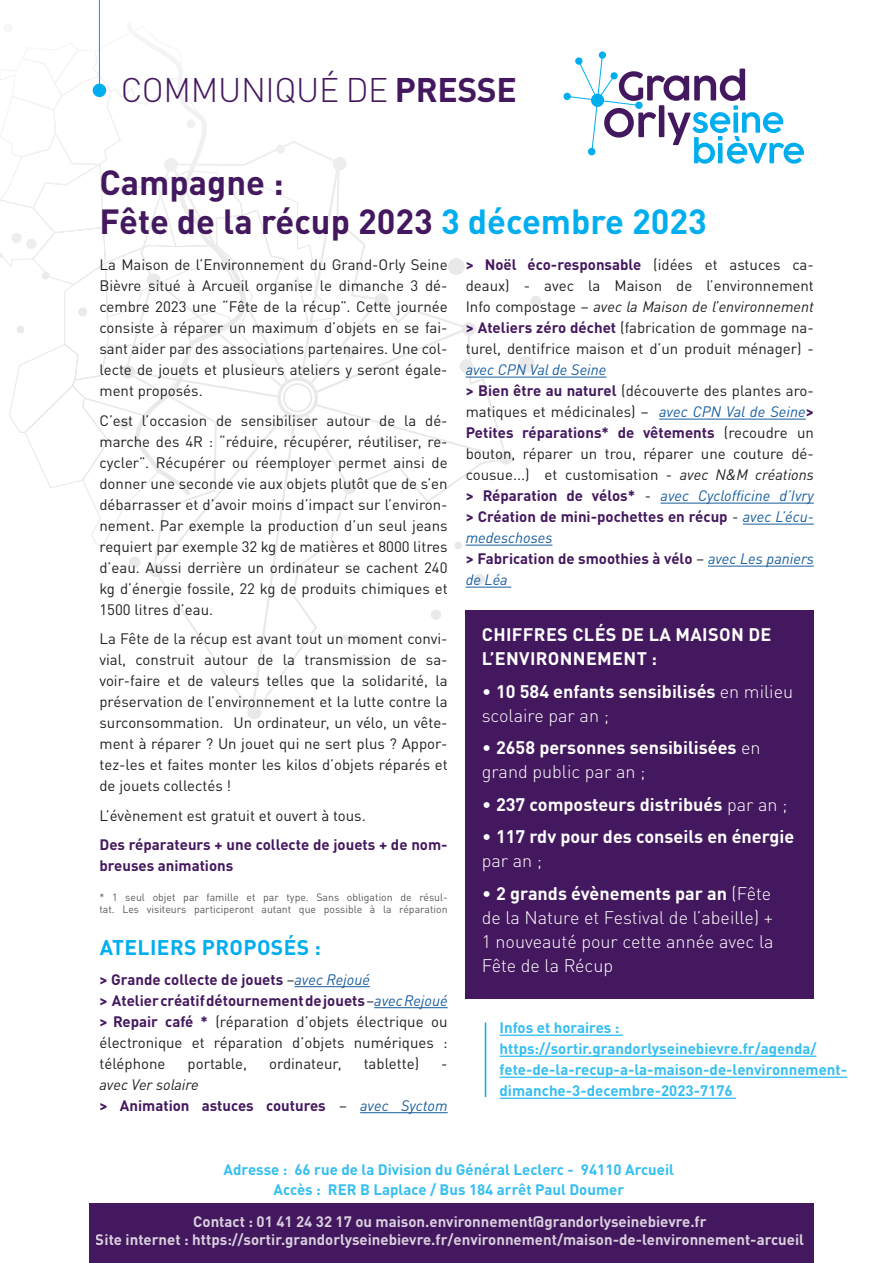
<style>
.page{position:relative;width:893px;height:1263px;background:#fff}
.page>*{position:absolute;margin:0;border:0;box-sizing:border-box;transform-origin:0 0}
.t1{font:700 34.5px "DIN Pro";color:#44185e}
.t2{font:300 33.75px "DIN Pro";letter-spacing:-.01em;color:#44185e}
.t3{font:700 21px "DIN Pro";letter-spacing:.02em;color:#00aeef}
.t4{font:700 18px/24px "DIN Pro";color:#fff}
.t5{font:300 18px/24px "DIN Pro";color:#fff}
.t6{font:700 18px/24px "DIN Pro";letter-spacing:.02em;color:#fff}
.t7{font:15px/21px "DIN Pro";color:#231f20;text-align:justify}
.t8{font:700 15px/21px "DIN Pro";color:#00aeef;text-align:center}
.t9{font:700 15px/21px "DIN Pro";color:#44185e}
.t10{font:700 15px/17.5px "DIN Pro";color:#fff;text-align:center}
.t11{font:italic 15px "DIN Pro";color:#231f20}
.t12{font:10.5px/12px "DIN Pro";color:#57585a}
.s1{font-weight:700}
.s2{color:#00aeef}
.s3{font-weight:400;color:#231f20}
.s4{font-weight:400;font-style:italic;color:#175d9e}
.s5{font-weight:700;color:#44185e}
.s6{font-style:italic;color:#175d9e}
.s7{font-style:italic}
.s8{font-weight:300}
</style>
<div class="page">
<svg style="left:0;top:25px;width:125px;height:523px"></svg>
<svg style="left:125px;top:49px;width:82px;height:92px"></svg>
<div style="left:499px;top:451px;width:14px;height:14px;background:#e9e9ea;border-radius:50%"></div>
<div style="left:462px;top:322px;width:14px;height:14px;background:#e9e9ea;border-radius:50%"></div>
<div style="left:121px;top:365px;width:14px;height:14px;background:#e9e9ea;border-radius:50%"></div>
<div style="left:247px;top:706px;width:14px;height:13px;background:#e9e9ea;border-radius:50%"></div>
<div style="left:149px;top:563px;width:14px;height:14px;background:#e9e9ea;border-radius:50%"></div>
<svg style="left:125px;top:183px;width:29px;height:390px"></svg>
<svg style="left:471px;top:331px;width:36px;height:256px"></svg>
<div style="left:518px;top:356px;width:17px;height:17px;background:#e9e9ea;border-radius:50%"></div>
<div style="left:459px;top:359px;width:14px;height:14px;background:#e9e9ea;border-radius:50%"></div>
<div style="left:530px;top:296px;width:11px;height:11px;background:#e9e9ea;border-radius:50%"></div>
<div style="left:474px;top:574px;width:11px;height:11px;background:#e9e9ea;border-radius:50%"></div>
<div style="left:491px;top:215px;width:8px;height:7px;background:#e9e9ea;border-radius:50%"></div>
<div style="left:11px;top:233px;width:11px;height:10px;background:#eee;border-radius:50%"></div>
<div style="left:26px;top:239px;width:11px;height:10px;background:#ededee;border-radius:50%"></div>
<svg style="left:0;top:253px;width:3px;height:5px"></svg>
<div style="left:42px;top:272px;width:8px;height:7px;background:#ebebec;border-radius:50%"></div>
<div style="left:78px;top:307px;width:9px;height:9px;background:#e9e9ea;border-radius:50%"></div>
<div style="left:16px;top:326px;width:8px;height:7px;background:#e9e9ea;border-radius:50%"></div>
<div style="left:4px;top:23px;width:9px;height:9px;background:#f7f7f7;border-radius:50%"></div>
<svg style="left:154px;top:141px;width:317px;height:575px"></svg>
<div style="left:358px;top:655px;width:12px;height:12px;background:#e9e9ea;border-radius:50%"></div>
<div style="left:431px;top:610px;width:10px;height:10px;background:#e9e9ea;border-radius:50%"></div>
<div style="left:276px;top:145px;width:9px;height:9px;background:#efefef;border-radius:50%"></div>
<div style="left:186px;top:119px;width:10px;height:9px;background:#f1f1f1;border-radius:50%"></div>
<div style="left:120px;top:419px;width:10px;height:10px;background:#e9e9ea;border-radius:50%"></div>
<div style="left:129px;top:556px;width:12px;height:12px;background:#e9e9ea;border-radius:50%"></div>
<svg style="left:599px;top:51px;width:7px;height:8px"></svg>
<svg style="left:563px;top:93px;width:8px;height:7px"></svg>
<svg style="left:566px;top:54px;width:238px;height:110px"></svg>
<hr style="left:99px;top:0;width:1px;height:90px;background:#00aeef">
<div style="left:93px;top:84px;width:13px;height:13px;background:#00aeef;border-radius:50%"></div>
<hr style="left:295px;top:986px;width:75px;height:1px;background:#175d9e">
<hr style="left:374px;top:1007px;width:74px;height:1px;background:#175d9e">
<hr style="left:360px;top:1112px;width:88px;height:1px;background:#175d9e">
<hr style="left:466px;top:377px;width:140px;height:1px;background:#175d9e">
<hr style="left:659px;top:419px;width:147px;height:1px;background:#175d9e">
<hr style="left:660px;top:503px;width:154px;height:1px;background:#175d9e">
<hr style="left:743px;top:524px;width:71px;height:1px;background:#175d9e">
<hr style="left:466px;top:545px;width:86px;height:1px;background:#175d9e">
<hr style="left:708px;top:566px;width:106px;height:1px;background:#175d9e">
<hr style="left:466px;top:587px;width:45px;height:1px;background:#175d9e">
<div style="left:89px;top:1203px;width:725px;height:60px;background:#44185e"></div>
<div style="left:466px;top:610px;width:348px;height:388px;background:#44185e"></div>
<hr style="left:500px;top:1034px;width:123px;height:2px;background:#00aeef">
<hr style="left:500px;top:1055px;width:316px;height:2px;background:#00aeef">
<hr style="left:500px;top:1076px;width:347px;height:2px;background:#00aeef">
<hr style="left:500px;top:1097px;width:236px;height:2px;background:#00aeef">
<hr style="left:485px;top:1022px;width:1px;height:75px;background:#00aeef">
<p class="t2" style="left:121px;top:64px;width:398px">COMMUNIQUÉ DE <span class="s1">PRESSE</span></p>
<p class="t1" style="left:99px;top:154px;width:186px">Campagne :</p>
<p class="t1" style="left:99px;top:193px;width:609px">Fête de la récup 2023 <span class="s2">3 décembre 2023</span></p>
<p class="t7" style="left:99px;top:253px;width:350px">La Maison de l’Environnement du Grand-Orly Seine Bièvre situé à Arcueil organise le dimanche 3 dé&shy;cembre 2023 une “Fête de la récup”. Cette journée consiste à réparer un maximum d’objets en se fai&shy;sant aider par des associations partenaires. Une col&shy;lecte de jouets et plusieurs ateliers y seront égale&shy;ment proposés.</p>
<p class="t7" style="left:99px;top:408px;width:350px">C’est l’occasion de sensibiliser autour de la dé&shy;marche des 4R : “réduire, récupérer, réutiliser, re&shy;cycler”. Récupérer ou réemployer permet ainsi de donner une seconde vie aux objets plutôt que de s’en débarrasser et d’avoir moins d’impact sur l’environ&shy;nement. Par exemple la production d’un seul jeans requiert par exemple 32 kg de matières et 8000 litres d’eau. Aussi derrière un ordinateur se cachent 240 kg d’énergie fossile, 22 kg de produits chimiques et 1500 litres d’eau.</p>
<p class="t7" style="left:99px;top:627px;width:350px">La Fête de la récup est avant tout un moment convi&shy;vial, construit autour de la transmission de sa&shy;voir-faire et de valeurs telles que la solidarité, la préservation de l’environnement et la lutte contre la surconsommation. Un ordinateur, un vélo, un vête&shy;ment à réparer ? Un jouet qui ne sert plus ? Appor&shy;tez-les et faites monter les kilos d’objets réparés et de jouets collectés !</p>
<p class="t7" style="left:99px;top:803px;width:268px">L’évènement est gratuit et ouvert à tous.</p>
<p class="t9" style="left:99px;top:832px;width:350px">Des réparateurs + une collecte de jouets + de nom&shy;breuses animations</p>
<p class="t12" style="left:99px;top:890px;width:350px">* 1 seul objet par famille et par type. Sans obligation de résul&shy;tat. Les visiteurs participeront autant que possible à la réparation</p>
<p class="t3" style="left:100px;top:930px;width:223px">ATELIERS PROPOSÉS :</p>
<p class="t9" style="left:99px;top:967px;width:272px">&gt; Grande collecte de jouets <span class="s3">–</span><span class="s4">avec Rejoué</span></p>
<p class="t7" style="left:99px;top:988px;width:350px"><span class="s5">&gt; Atelier créatif détournement de jouets</span> –<span class="s6">avec Rejoué </span><span class="s5">&gt; Repair café *</span> (réparation d’objets électrique ou électronique et réparation d’objets numériques : téléphone</p>
<p class="t7" style="left:466px;top:253px;width:350px"><span class="s5">&gt; Noël éco-responsable</span> (idées et astuces ca&shy;deaux) - avec la Maison de l’environnement Info compostage – <span class="s7">avec la Maison de l’environnement </span><span class="s5">&gt; Ateliers zéro déchet</span> (fabrication de gommage na&shy;turel, dentifrice maison et d’un produit ménager) - <span class="s6">avec CPN Val de Seine</span></p>
<p class="t7" style="left:466px;top:379px;width:350px"><span class="s5">&gt; Bien être au naturel</span> (découverte des plantes aro&shy;matiques et médicinales) – <span class="s6">avec CPN Val de Seine</span><span class="s5">&gt; Petites réparations* de vêtements</span> (recoudre un bouton, réparer un trou, réparer une couture dé&shy;cousue...) et customisation - <span class="s7">avec N&amp;M créations </span><span class="s5">&gt; Réparation de vélos*</span> - <span class="s6">avec Cyclofficine d’Ivry </span><span class="s5">&gt; Création de mini-pochettes en récup</span> - <span class="s6">avec L’écu&shy;medeschoses</span></p>
<p class="t9" style="left:466px;top:546px;width:350px">&gt; Fabrication de smoothies à vélo <span class="s3">–</span> <span class="s4">avec Les paniers de Léa</span></p>
<p class="t6" style="left:482px;top:621px;width:291px">CHIFFRES CLÉS DE LA MAISON DE<br>L’ENVIRONNEMENT :</p>
<p class="t4" style="left:482px;top:677px;width:313px"><span class="s8">•</span> 10 584 enfants sensibilisés <span class="s8">en milieu scolaire par an ;</span></p>
<p class="t4" style="left:482px;top:734px;width:280px"><span class="s8">•</span> 2658 personnes sensibilisées <span class="s8">en grand public par an ;</span></p>
<p class="t4" style="left:482px;top:790px;width:307px"><span class="s8">•</span> 237 composteurs distribués <span class="s8">par an ;</span></p>
<p class="t4" style="left:482px;top:823px;width:314px"><span class="s8">•</span> 117 rdv pour des conseils en énergie <span class="s8">par an ;</span></p>
<p class="t5" style="left:482px;top:880px;width:293px">• <span class="s1">2 grands évènements par an</span> (Fête de la Nature et Festival de l’abeille) +<br>1 nouveauté pour cette année avec la<br>Fête de la Récup</p>
<p class="t8" style="left:500px;top:1015px;width:349px;text-align:left">Infos et horaires : https://sortir.grandorlyseinebievre.fr/agenda/ fete-de-la-recup-a-la-maison-de-lenvironnement&shy;dimanche-3-decembre-2023-7176</p>
<p class="t7" style="left:188px;top:1051px;width:61px">portable,</p>
<p class="t7" style="left:269px;top:1051px;width:74px">ordinateur,</p>
<p class="t7" style="left:364px;top:1051px;width:57px">tablette)</p>
<p class="t7" style="left:441px;top:1051px;width:8px">-</p>
<p class="t11" style="left:99px;top:1072px;width:101px">avec Ver solaire</p>
<p class="t9" style="left:99px;top:1093px;width:350px">&gt; Animation astuces coutures <span class="s3">–</span> <span class="s4">avec Syctom</span></p>
<p class="t8" style="left:224px;top:1157px;width:452px;line-height:20.5px">Adresse : 66 rue de la Division du Général Leclerc - 94110 Arcueil<br>Accès : RER B Laplace / Bus 184 arrêt Paul Doumer</p>
<p class="t10" style="left:96px;top:1211px;width:710px">Contact : 01 41 24 32 17 ou maison.environnement@grandorlyseinebievre.fr<br>Site internet : https://sortir.grandorlyseinebievre.fr/environnement/maison-de-lenvironnement-arcueil</p>
</div>
